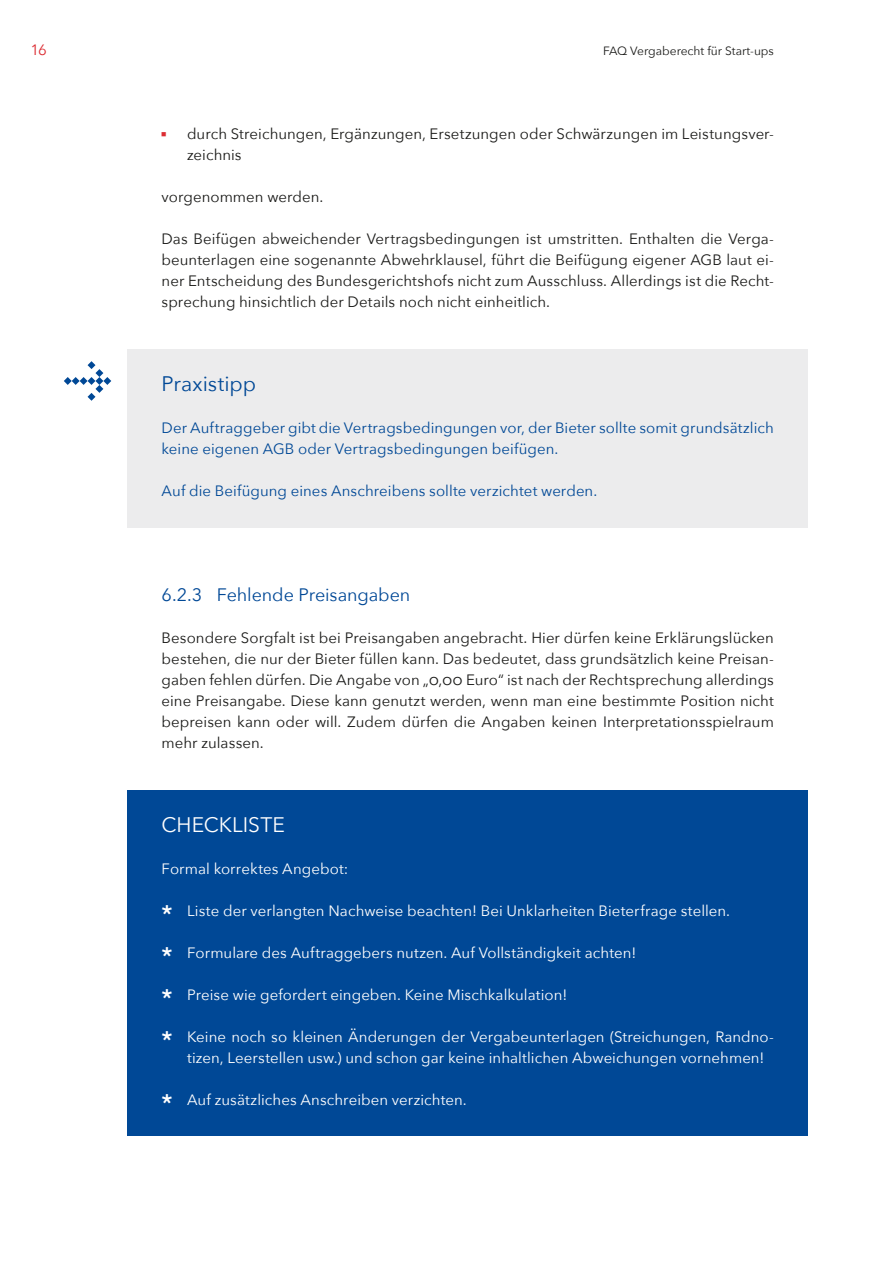
<style>
.page{position:relative;width:893px;height:1263px;background:#fff}
.page>*{position:absolute;margin:0;border:0;box-sizing:border-box;transform-origin:0 0}
.Inhalt_H4-Praxis{font:21px "Avenir Next";color:#004896}
.Inhalt_H4-Check{font:21px "Avenir Next";color:#fff}
.Inhalt_Headline_03{font:18px "Avenir Next";letter-spacing:-.005em;color:#004896}
.Inhalt_Fließtext{font:15px/21px "Avenir Next";letter-spacing:.005em;color:#1a1a18;text-align:justify}
.Inhalt_Checkliste_Copy{font:15px/21px "Avenir Next";letter-spacing:.005em;color:#fff}
.Inhalt_Hinweis_Copy{font:15px/21px "Avenir Next";letter-spacing:.005em;color:#004896}
.t1{font:15px "Avenir Next";color:#dc2d33}
.t2{font:12px "Avenir Next";color:#1a1a18}
.s1{font-weight:600;font-size:24px}
</style>
<div class="page">
<div style="left:128px;top:349px;width:680px;height:178px;background:#ececed"></div>
<div style="left:128px;top:790px;width:680px;height:346px;background:#004896"></div>
<svg style="left:64px;top:361px;width:47px;height:40px"></svg>
<p class="t1" style="left:30px;top:37px;width:18px">16</p>
<p class="t2" style="left:603px;top:41px;width:172px">FAQ Vergaberecht für Start-ups</p>
<p class="Inhalt_Fließtext" style="left:187px;top:123px;width:588px;text-indent:-26px"><sup>■</sup> durch Streichungen, Ergänzungen, Ersetzungen oder Schwärzungen im Leistungsver&shy;zeichnis</p>
<p class="Inhalt_Fließtext" style="left:162px;top:186px;width:163px">vorgenommen werden.</p>
<p class="Inhalt_Fließtext" style="left:162px;top:228px;width:614px">Das Beifügen abweichender Vertragsbedingungen ist umstritten. Enthalten die Verga&shy;beunterlagen eine sogenannte Abwehrklausel, führt die Beifügung eigener AGB laut ei&shy;ner Entscheidung des Bundesgerichtshofs nicht zum Ausschluss. Allerdings ist die Recht&shy;sprechung hinsichtlich der Details noch nicht einheitlich.</p>
<h4 class="Inhalt_H4-Praxis" style="left:162px;top:366px;width:96px">Praxistipp</h4>
<p class="Inhalt_Hinweis_Copy" style="left:162px;top:417px;width:614px">Der Auftraggeber gibt die Vertragsbedingungen vor, der Bieter sollte somit grundsätzlich keine eigenen AGB oder Vertragsbedingungen beifügen.</p>
<p class="Inhalt_Hinweis_Copy" style="left:162px;top:480px;width:437px">Auf die Beifügung eines Anschreibens sollte verzichtet werden.</p>
<h3 class="Inhalt_Headline_03" style="left:162px;top:580px;width:250px">6.2.3 Fehlende Preisangaben</h3>
<p class="Inhalt_Fließtext" style="left:162px;top:627px;width:614px">Besondere Sorgfalt ist bei Preisangaben angebracht. Hier dürfen keine Erklärungslücken bestehen, die nur der Bieter füllen kann. Das bedeutet, dass grundsätzlich keine Preisan&shy;gaben fehlen dürfen. Die Angabe von „0,00 Euro“ ist nach der Rechtsprechung allerdings eine Preisangabe. Diese kann genutzt werden, wenn man eine bestimmte Position nicht bepreisen kann oder will. Zudem dürfen die Angaben keinen Interpretationsspielraum mehr zulassen.</p>
<h4 class="Inhalt_H4-Check" style="left:162px;top:807px;width:125px">CHECKLISTE</h4>
<p class="Inhalt_Checkliste_Copy" style="left:162px;top:858px;width:188px">Formal korrektes Angebot:</p>
<p class="Inhalt_Checkliste_Copy" style="left:162px;top:900px;width:570px"><span class="s1">*</span> Liste der verlangten Nachweise beachten! Bei Unklarheiten Bieterfrage stellen.</p>
<p class="Inhalt_Checkliste_Copy" style="left:162px;top:942px;width:476px"><span class="s1">*</span> Formulare des Auftraggebers nutzen. Auf Vollständigkeit achten!</p>
<p class="Inhalt_Checkliste_Copy" style="left:162px;top:984px;width:407px"><span class="s1">*</span> Preise wie gefordert eingeben. Keine Mischkalkulation!</p>
<p class="Inhalt_Checkliste_Copy" style="left:187px;top:1026px;width:588px;text-indent:-26px"><span class="s1">*</span> Keine noch so kleinen Änderungen der Vergabeunterlagen (Streichungen, Randno&shy;tizen, Leerstellen usw.) und schon gar keine inhaltlichen Abweichungen vornehmen!</p>
<p class="Inhalt_Checkliste_Copy" style="left:162px;top:1089px;width:307px"><span class="s1">*</span> Auf zusätzliches Anschreiben verzichten.</p>
</div>
